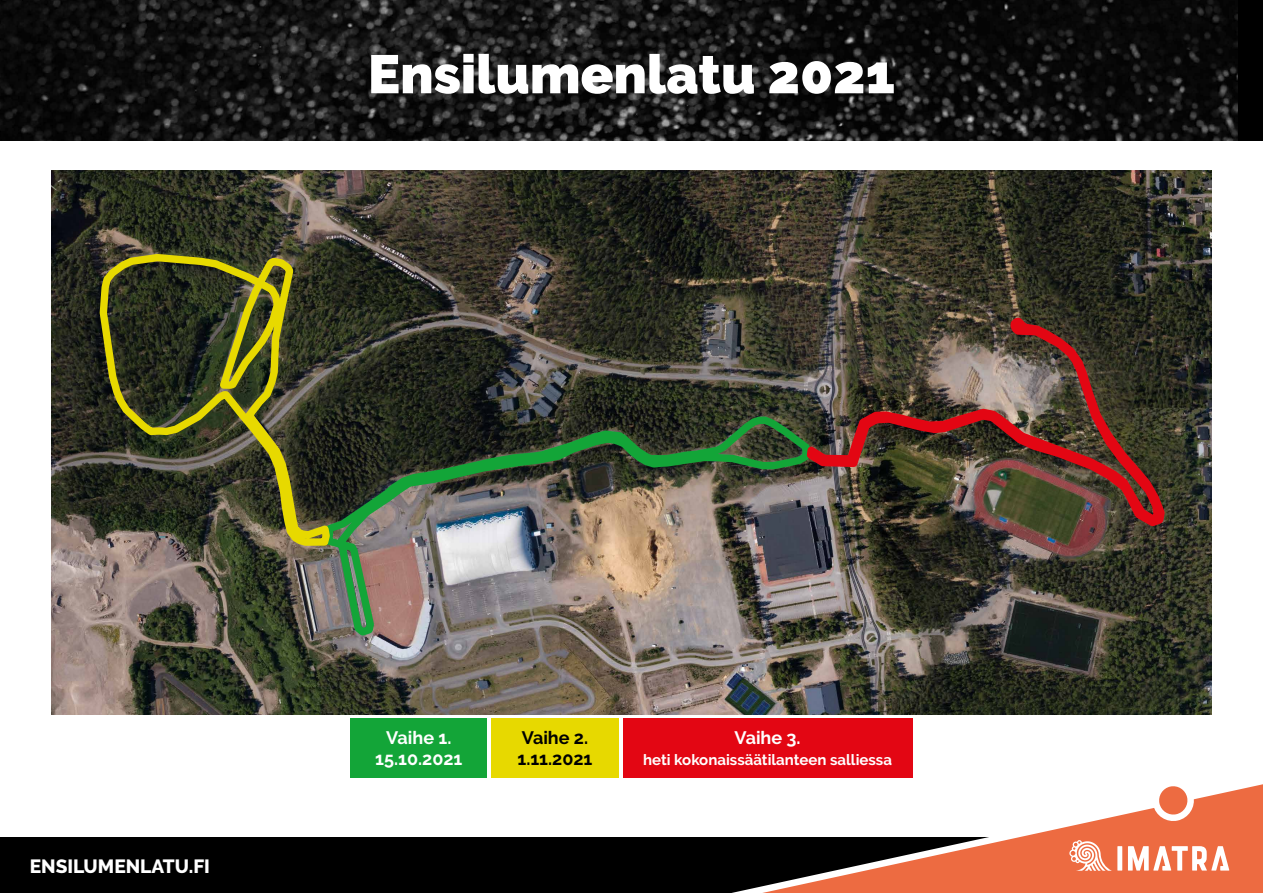
<style>
.page{position:relative;width:1263px;height:893px;background:#fff}
.page>*{position:absolute;margin:0;border:0;box-sizing:border-box;transform-origin:0 0}
.t1{font:900 54px "Raleway";color:#fff}
.t2{font:800 19.2px "Raleway";color:#fff}
.t3{font:700 18px/21px "Raleway";color:#fff;text-align:center}
.t4{font:700 18px/21px "Raleway";color:#000}
.t5{font:700 15px "Raleway";color:#fff}
</style>
<div class="page">
<div style="left:0;top:838px;width:1263px;height:55px;background:#000"></div>
<div style="left:0;top:0;width:1263px;height:140px;background:#000"></div>
<img style="left:0;top:0;width:1237px;height:140px">
<img style="left:51px;top:170px;width:1161px;height:544px">
<img style="left:320px;top:413px;width:493px;height:227px">
<img style="left:800px;top:314px;width:368px;height:217px">
<svg style="left:731px;top:784px;width:532px;height:109px"></svg>
<svg style="left:96px;top:250px;width:238px;height:299px;background:#484924"></svg>
<div style="left:351px;top:719px;width:136px;height:59px;background:#13a538"></div>
<div style="left:491px;top:719px;width:128px;height:59px;background:#e7d900"></div>
<div style="left:623px;top:719px;width:289px;height:59px;background:#e30613"></div>
<h1 class="t1" style="left:368px;top:43px;width:529px">Ensilumenlatu 2021</h1>
<p class="t2" style="left:30px;top:855px;width:182px">ENSILUMENLATU.FI</p>
<p class="t3" style="left:375px;top:727px;width:89px">Vaihe 1.<br>15.10.2021</p>
<p class="t4" style="left:517px;top:727px;width:77px">Vaihe 2.<br>1.11.2021</p>
<p class="t3" style="left:734px;top:727px;width:68px">Vaihe 3.</p>
<p class="t5" style="left:643px;top:751px;width:250px">heti kokonaissäätilanteen salliessa</p>
</div>
